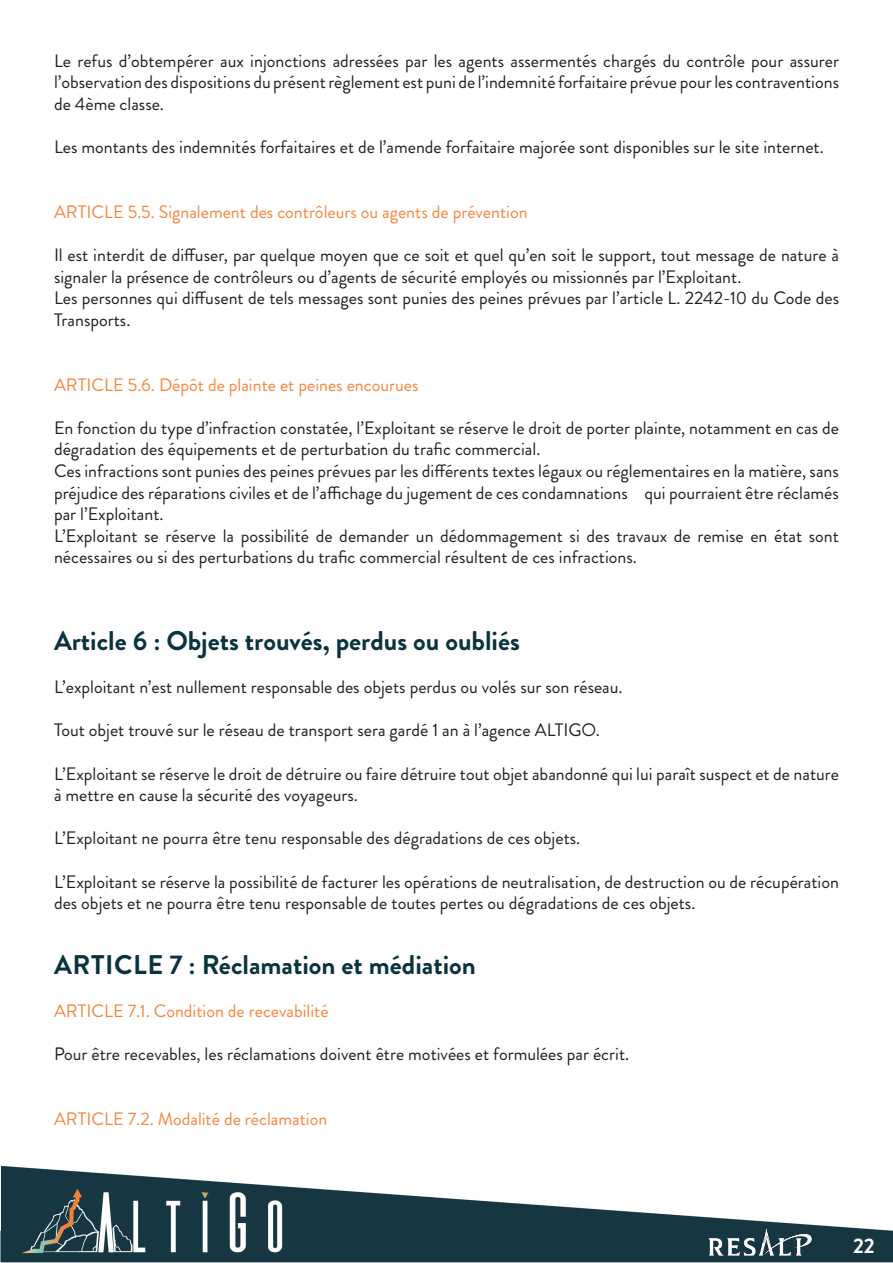
<style>
.page{position:relative;width:893px;height:1263px;background:#fff}
.page>*{position:absolute;margin:0;border:0;box-sizing:border-box;transform-origin:0 0}
.Style_de_paragraphe_1{font:700 27px "Brandon Grotesque";color:#09333e}
.Style_de_paragraphe_1-2{font:700 21px "Brandon Grotesque";color:#fff}
.t1{font:18px/21.6px "Brandon Grotesque";color:#231f20}
.t2{font:18px "Brandon Grotesque";color:#f5863f}
</style>
<div class="page">
<img style="left:0;top:1165px;width:893px;height:98px">
<img style="left:680px;top:1222px;width:159px;height:41px">
<p class="t1" style="left:54px;top:50px;width:786px;text-align:justify">Le refus d’obtempérer aux injonctions adressées par les agents assermentés chargés du contrôle pour assurer l’observation des dispositions du présent règlement est puni de l’indemnité forfaitaire prévue pour les contraventions de 4ème classe.</p>
<p class="t1" style="left:54px;top:136px;width:771px">Les montants des indemnités forfaitaires et de l’amende forfaitaire majorée sont disponibles sur le site internet.</p>
<p class="t2" style="left:54px;top:199px;width:475px">ARTICLE 5.5. Signalement des contrôleurs ou agents de prévention</p>
<p class="t1" style="left:54px;top:244px;width:787px">Il est interdit de diffuser, par quelque moyen que ce soit et quel qu’en soit le support, tout message de nature à signaler la présence de contrôleurs ou d’agents de sécurité employés ou missionnés par l’Exploitant.</p>
<p class="t1" style="left:54px;top:287px;width:786px">Les personnes qui diffusent de tels messages sont punies des peines prévues par l’article L. 2242-10 du Code des<br>Transports.</p>
<p class="t2" style="left:54px;top:372px;width:366px">ARTICLE 5.6. Dépôt de plainte et peines encourues</p>
<p class="t1" style="left:54px;top:417px;width:786px">En fonction du type d’infraction constatée, l’Exploitant se réserve le droit de porter plainte, notamment en cas de dégradation des équipements et de perturbation du trafic commercial.</p>
<p class="t1" style="left:54px;top:460px;width:786px;text-align:justify">Ces infractions sont punies des peines prévues par les différents textes légaux ou réglementaires en la matière, sans préjudice des réparations civiles et de l’affichage du jugement de ces condamnations qui pourraient être réclamés par l’Exploitant.</p>
<p class="t1" style="left:54px;top:525px;width:786px">L’Exploitant se réserve la possibilité de demander un dédommagement si des travaux de remise en état sont nécessaires ou si des perturbations du trafic commercial résultent de ces infractions.</p>
<p class="Style_de_paragraphe_1" style="left:54px;top:622px;width:467px">Article 6 : Objets trouvés, perdus ou oubliés</p>
<p class="t1" style="left:54px;top:676px;width:570px">L’exploitant n’est nullement responsable des objets perdus ou volés sur son réseau.</p>
<p class="t1" style="left:54px;top:719px;width:547px">Tout objet trouvé sur le réseau de transport sera gardé 1 an à l’agence ALTIGO.</p>
<p class="t1" style="left:54px;top:763px;width:787px">L’Exploitant se réserve le droit de détruire ou faire détruire tout objet abandonné qui lui paraît suspect et de nature à mettre en cause la sécurité des voyageurs.</p>
<p class="t1" style="left:54px;top:827px;width:528px">L’Exploitant ne pourra être tenu responsable des dégradations de ces objets.</p>
<p class="t1" style="left:54px;top:871px;width:786px">L’Exploitant se réserve la possibilité de facturer les opérations de neutralisation, de destruction ou de récupération des objets et ne pourra être tenu responsable de toutes pertes ou dégradations de ces objets.</p>
<p class="Style_de_paragraphe_1" style="left:54px;top:946px;width:423px">ARTICLE 7 : Réclamation et médiation</p>
<p class="t2" style="left:54px;top:998px;width:276px">ARTICLE 7.1. Condition de recevabilité</p>
<p class="t1" style="left:54px;top:1043px;width:577px">Pour être recevables, les réclamations doivent être motivées et formulées par écrit.</p>
<p class="t2" style="left:54px;top:1106px;width:275px">ARTICLE 7.2. Modalité de réclamation</p>
<p class="Style_de_paragraphe_1-2" style="left:853px;top:1231px;width:23px">22</p>
</div>
